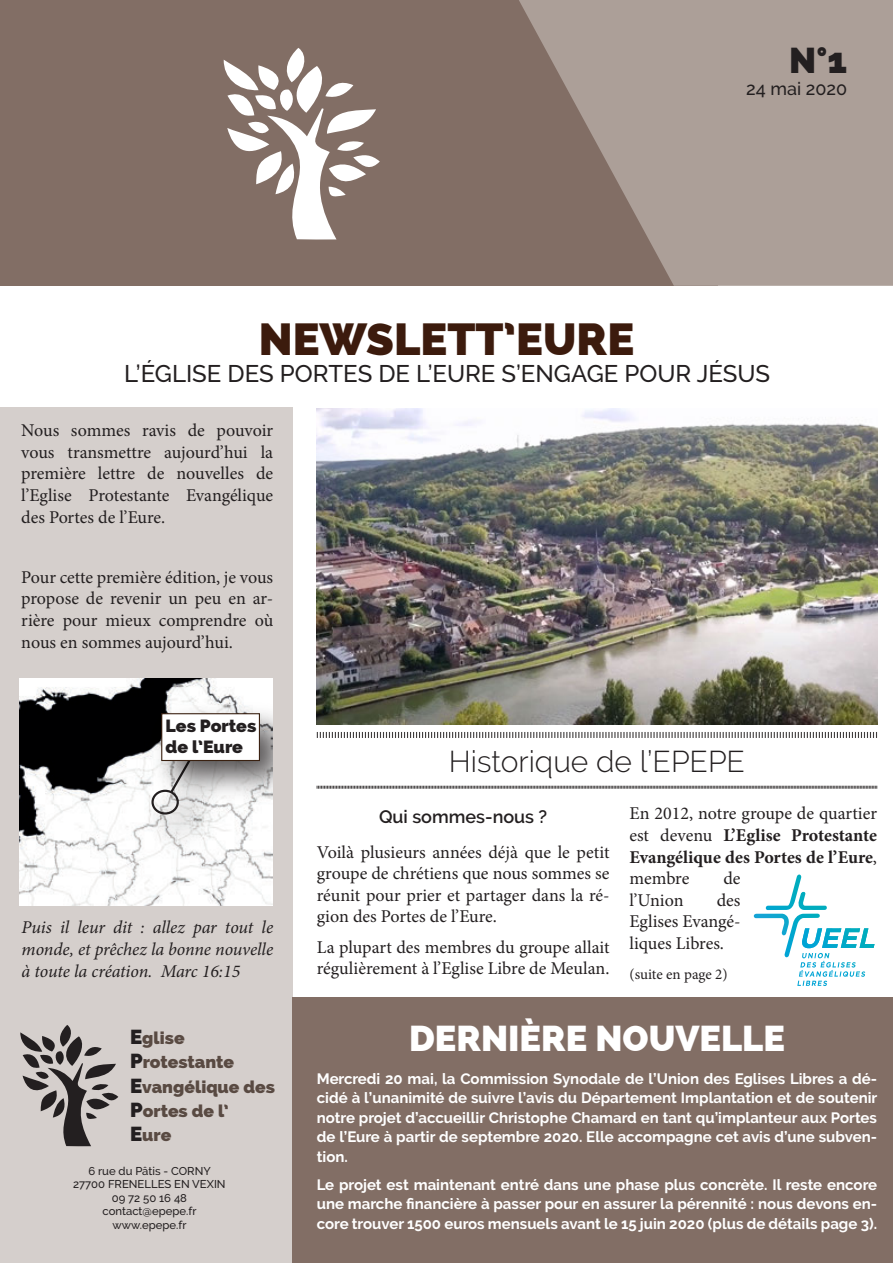
<style>
.page{position:relative;width:893px;height:1263px;background:#fff}
.page>*{position:absolute;margin:0;border:0;box-sizing:border-box;transform-origin:0 0}
.t1{font:800 45px "Raleway";color:#3c1b0d}
.Titre_2_-_encart{font:800 36px "Raleway";color:#fff}
.t2{font:800 36px "Raleway";color:#231f20}
.Titre_1{font:300 30px "Raleway";color:#231f20}
.t3{font:500 24px "Raleway";color:#231f20}
.Paragraphe_de_base{font:18px/21.6px "Minion Pro";color:#231f20;text-align:justify}
.Paragraphe_de_base-2{font:700 18px/21.6px "Minion Pro";color:#231f20;text-align:justify}
.Paragraphe_de_base-3{font:italic 18px/21.6px "Minion Pro";letter-spacing:-.01em;color:#231f20;text-align:justify}
.Titre_2{font:600 18px "Raleway";color:#231f20}
.t4{font:500 18px "Raleway";color:#231f20}
.t5{font:800 17.7px/21.1px "Raleway";color:#231f20}
.t6{font:800 17.4px/24.5px "Raleway";color:#594a42}
.Paragraphe_de_base-4{font:700 15px/19.5px "Raleway";color:#fff;text-align:justify}
.Paragraphe_de_base-5{font:15px "Minion Pro";letter-spacing:-.005em;color:#231f20}
.t7{font:500 11.25px/13.5px "Raleway";color:#231f20;text-align:center}
.s1{font-size:20.25px;color:#231f20}
.s2{font-weight:400}
</style>
<div class="page">
<div style="left:0;top:0;width:717px;height:286px;background:#826e65"></div>
<svg style="left:224px;top:48px;width:156px;height:191px"></svg>
<div style="left:0;top:408px;width:293px;height:855px;background:#d5cfcc"></div>
<svg style="left:20px;top:1025px;width:98px;height:121px"></svg>
<svg style="left:519px;top:0;width:374px;height:286px;fill:#ac9f98"></svg>
<div style="left:293px;top:998px;width:600px;height:265px;background:#826e65"></div>
<img style="left:317px;top:408px;width:560px;height:316px">
<svg style="left:316px;top:785px;width:561px;height:4px;background:#9e9d9d"></svg>
<svg style="left:317px;top:732px;width:560px;height:6px"></svg>
<img style="left:19px;top:678px;width:253px;height:228px">
<img style="left:228px;top:810px;width:13px;height:31px">
<img style="left:143px;top:695px;width:129px;height:115px">
<div style="left:162px;top:714px;width:97px;height:46px;background:#fff"></div>
<div style="left:161px;top:713px;width:99px;height:48px;border:1px solid #3a2111"></div>
<img style="left:134px;top:771px;width:94px;height:92px">
<svg style="left:150px;top:755px;width:44px;height:61px"></svg>
<svg style="left:754px;top:874px;width:120px;height:112px"></svg>
<h1 class="t1" style="left:259px;top:313px;width:377px">NEWSLETT’EURE</h1>
<h2 class="t2" style="left:789px;top:40px;width:59px">N°1</h2>
<p class="t4" style="left:746px;top:78px;width:102px">24 mai 2020</p>
<p class="t3" style="left:124px;top:359px;width:647px">L’ÉGLISE DES PORTES DE L’EURE S’ENGAGE POUR JÉSUS</p>
<p class="Paragraphe_de_base" style="left:21px;top:420px;width:253px">Nous sommes ravis de pouvoir vous transmettre aujourd’hui la première lettre de nouvelles de l’Eglise Protestante Evangélique des Portes de l’Eure.</p>
<p class="Paragraphe_de_base" style="left:21px;top:566px;width:253px">Pour cette première édition, je vous propose de revenir un peu en ar&shy;rière pour mieux comprendre où nous en sommes aujourd’hui.</p>
<p class="t5" style="left:166px;top:715px;width:92px">Les Portes de l’Eure</p>
<p class="Paragraphe_de_base-3" style="left:22px;top:917px;width:253px">Puis il leur dit : allez par tout le monde, et prêchez la bonne nouvelle à toute la création. Marc 16:15</p>
<p class="t6" style="left:130px;top:1025px;width:146px"><span class="s1">E</span>glise<br><span class="s1">P</span>rotestante<br><span class="s1">E</span>vangélique des<br><span class="s1">P</span>ortes de l’<br><span class="s1">E</span>ure</p>
<p class="t7" style="left:73px;top:1164px;width:154px">6 rue du Pâtis - CORNY<br>27700 FRENELLES EN VEXIN<br>09 72 50 16 48 contact@epepe.fr www.epepe.fr</p>
<p class="Titre_1" style="left:449px;top:744px;width:298px">Historique de l’EPEPE</p>
<p class="Paragraphe_de_base-2" style="left:629px;top:803px;width:249px"><span class="s2">En 2012, notre groupe de quartier est devenu</span> L’Eglise Protestante Evangélique des Portes de l’Eure<span class="s2">, membre</span></p>
<p class="Titre_2" style="left:379px;top:806px;width:170px">Qui sommes-nous ?</p>
<p class="Paragraphe_de_base" style="left:317px;top:841px;width:294px">Voilà plusieurs années déjà que le petit groupe de chrétiens que nous sommes se réunit pour prier et partager dans la ré&shy;gion des Portes de l’Eure.</p>
<p class="Paragraphe_de_base" style="left:317px;top:936px;width:294px">La plupart des membres du groupe allait régulièrement à l’Eglise Libre de Meulan.</p>
<p class="Paragraphe_de_base" style="left:723px;top:868px;width:19px">de</p>
<p class="Paragraphe_de_base" style="left:629px;top:889px;width:113px;text-indent:87px">des Eglises Evangé&shy;liques Libres.</p>
<p class="Paragraphe_de_base-5" style="left:629px;top:964px;width:100px">(suite en page 2)</p>
<p class="Titre_2_-_encart" style="left:409px;top:1018px;width:377px">DERNIÈRE NOUVELLE</p>
<p class="Paragraphe_de_base-4" style="left:317px;top:1068px;width:562px">Mercredi 20 mai, la Commission Synodale de l’Union des Eglises Libres a dé&shy;cidé à l’unanimité de suivre l’avis du Département Implantation et de soutenir notre projet d’accueillir Christophe Chamard en tant qu’implanteur aux Portes de l’Eure à partir de septembre 2020. Elle accompagne cet avis d’une subven&shy;tion.</p>
<p class="Paragraphe_de_base-4" style="left:317px;top:1174px;width:562px">Le projet est maintenant entré dans une phase plus concrète. Il reste encore une marche financière à passer pour en assurer la pérennité : nous devons en&shy;core trouver 1500 euros mensuels avant le 15 juin 2020 (plus de détails page 3).</p>
<p class="Paragraphe_de_base" style="left:629px;top:889px;width:56px">l’Union</p>
</div>
